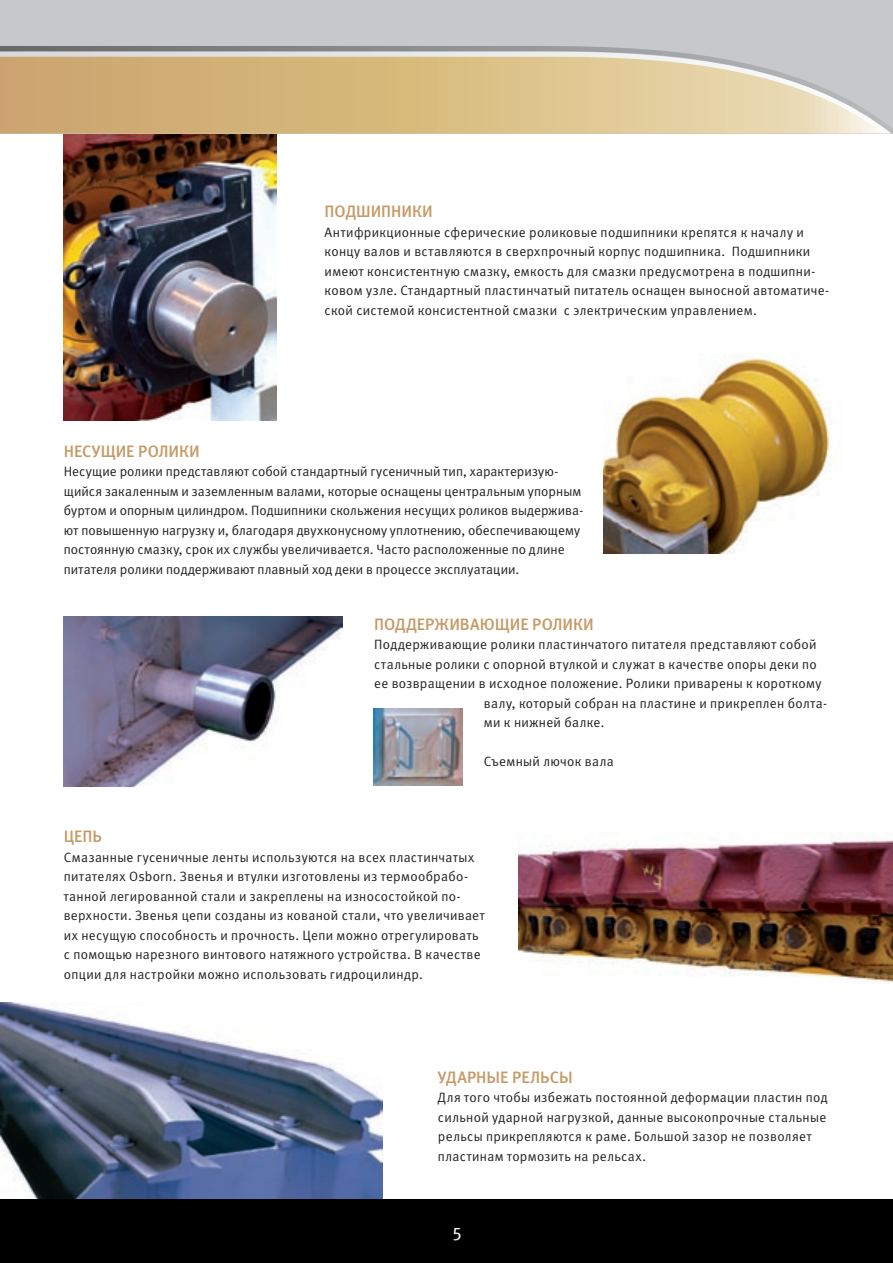
<style>
.page{position:relative;width:893px;height:1263px;background:#fff}
.page>*{position:absolute;margin:0;border:0;box-sizing:border-box;transform-origin:0 0}
.t1{font:18px "Meta Normal C";color:#fff}
.t2{font:16.5px "Meta Medium C";color:#c59a66}
.t3{font:13.5px/19.5px "Meta Normal C";letter-spacing:.025em;color:#231f20}
.t4{font:13.5px/19.5px "Meta Normal C";letter-spacing:.005em;color:#231f20}
</style>
<div class="page">
<img style="left:0;top:1002px;width:383px;height:197px">
<img style="left:519px;top:838px;width:374px;height:145px">
<img style="left:373px;top:708px;width:90px;height:77px">
<img style="left:64px;top:617px;width:278px;height:169px">
<img style="left:604px;top:355px;width:227px;height:198px">
<img style="left:64px;top:134px;width:213px;height:286px">
<div style="left:0;top:1199px;width:893px;height:64px;background:#000001"></div>
<svg style="left:453px;top:1228px;width:8px;height:13px"></svg>
<div style="left:0;top:0;width:893px;height:134px;background:#c7c8ca"></div>
<svg style="left:0;top:46px;width:893px;height:88px"></svg>
<p class="t2" style="left:325px;top:202px;width:110px">ПОДШИПНИКИ</p>
<p class="t3" style="left:325px;top:222px;width:506px">Антифрикционные сферические роликовые подшипники крепятся к началу и концу валов и вставляются в сверхпрочный корпус подшипника. Подшипники имеют консистентную смазку, емкость для смазки предусмотрена в подшипни&shy;ковом узле. Стандартный пластинчатый питатель оснащен выносной автоматиче&shy;ской системой консистентной смазки с электрическим управлением.</p>
<p class="t2" style="left:64px;top:442px;width:138px">НЕСУЩИЕ РОЛИКИ</p>
<p class="t4" style="left:64px;top:462px;width:521px">Несущие ролики представляют собой стандартный гусеничный тип, характеризую&shy;щийся закаленным и заземленным валами, которые оснащены центральным упорным буртом и опорным цилиндром. Подшипники скольжения несущих роликов выдержива&shy;ют повышенную нагрузку и, благодаря двухконусному уплотнению, обеспечивающему постоянную смазку, срок их службы увеличивается. Часто расположенные по длине питателя ролики поддерживают плавный ход деки в процессе эксплуатации.</p>
<p class="t2" style="left:374px;top:614px;width:221px">ПОДДЕРЖИВАЮЩИЕ РОЛИКИ</p>
<p class="t3" style="left:374px;top:635px;width:444px">Поддерживающие ролики пластинчатого питателя представляют собой</p>
<p class="t3" style="left:374px;top:654px;width:444px">стальные ролики с опорной втулкой и служат в качестве опоры деки по</p>
<p class="t3" style="left:374px;top:673px;width:449px">ее возвращении в исходное положение. Ролики приварены к короткому</p>
<p class="t3" style="left:484px;top:693px;width:345px">валу, который собран на пластине и прикреплен болта-</p>
<p class="t3" style="left:484px;top:712px;width:122px">ми к нижней балке.</p>
<p class="t3" style="left:484px;top:751px;width:131px">Съемный лючок вала</p>
<p class="t2" style="left:64px;top:827px;width:40px">ЦЕПЬ</p>
<p class="t3" style="left:64px;top:847px;width:422px">Смазанные гусеничные ленты используются на всех пластинчатых питателях Osborn. Звенья и втулки изготовлены из термообрабо&shy;танной легированной стали и закреплены на износостойкой по&shy;верхности. Звенья цепи созданы из кованой стали, что увеличивает их несущую способность и прочность. Цепи можно отрегулировать с помощью нарезного винтового натяжного устройства. В качестве опции для настройки можно использовать гидроцилиндр.</p>
<p class="t2" style="left:438px;top:1068px;width:136px">УДАРНЫЕ РЕЛЬСЫ</p>
<p class="t3" style="left:438px;top:1088px;width:391px">Для того чтобы избежать постоянной деформации пластин под сильной ударной нагрузкой, данные высокопрочные стальные рельсы прикрепляются к раме. Большой зазор не позволяет пластинам тормозить на рельсах.</p>
<h1 class="t1" style="left:453px;top:1221px;width:10px">5</h1>
</div>
